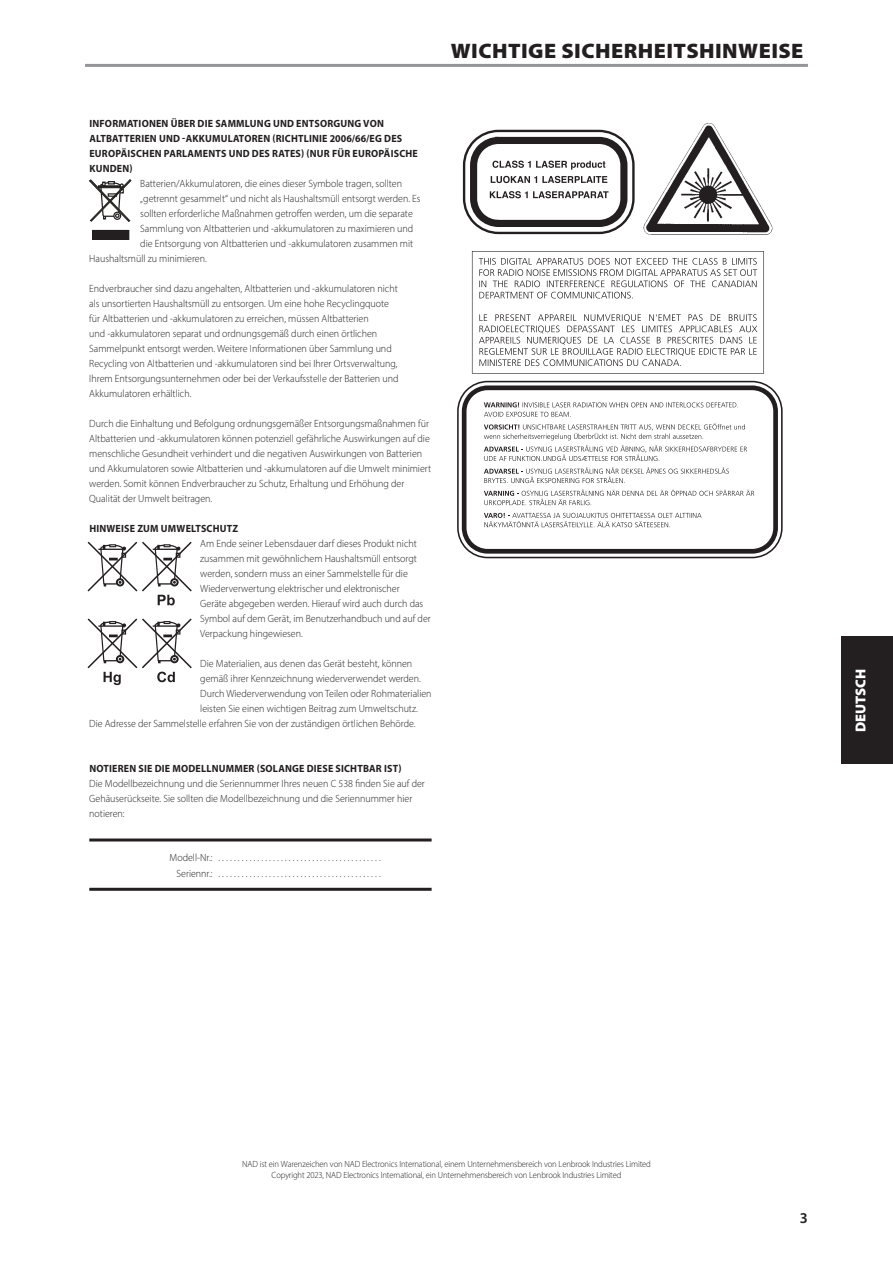
<style>
.page{position:relative;width:893px;height:1263px;background:#fff}
.page>*{position:absolute;margin:0;border:0;box-sizing:border-box;transform-origin:0 0}
.Body_copy_-_header{font:900 21px "Myriad Pro";letter-spacing:.02em;color:#231f20;scale:1.05 1}
.t1{font:600 15px "Myriad Pro";color:#231f20}
.t2{font:900 14.4px "Myriad Pro";color:#fff}
.Safety_-_copy_normal{font:300 10.5px/15px "Myriad Pro";color:#231f20;scale:.95 1}
.Safety_-_copy_bold{font:700 10.5px/15px "Myriad Pro";letter-spacing:.02em;color:#231f20;scale:.95 1}
.Safety_-_info_box_to{font:300 10.5px "Myriad Pro";color:#231f20;scale:.95 1}
.Safety_-_info_box_bo{font:300 10.5px "Myriad Pro";color:#231f20;scale:.95 1}
.Misc_-_rights_reser{font:300 9px "Myriad Pro";letter-spacing:-.015em;color:#231f20;scale:.95 1}
</style>
<div class="page">
<div style="left:842px;top:637px;width:51px;height:127px;background:#231f20"></div>
<hr style="left:89px;top:838px;width:343px;height:3px;background:#231f20">
<hr style="left:89px;top:888px;width:343px;height:3px;background:#231f20">
<hr style="left:85px;top:64px;width:723px;height:3px;background:#939598">
<svg style="left:463px;top:130px;width:172px;height:104px"></svg>
<img style="left:643px;top:123px;width:130px;height:112px">
<svg style="left:472px;top:251px;width:292px;height:123px"></svg>
<svg style="left:457px;top:381px;width:326px;height:177px"></svg>
<svg style="left:462px;top:385px;width:316px;height:169px"></svg>
<div style="left:479px;top:395px;width:281px;height:151px;background:#fff"></div>
<svg style="left:484px;top:402px;width:254px;height:15px"></svg>
<svg style="left:484px;top:423px;width:263px;height:38px"></svg>
<svg style="left:484px;top:467px;width:245px;height:16px"></svg>
<svg style="left:484px;top:489px;width:270px;height:16px"></svg>
<svg style="left:484px;top:513px;width:217px;height:14px"></svg>
<div style="left:93px;top:230px;width:36px;height:10px;background:#231f20"></div>
<svg style="left:89px;top:179px;width:42px;height:43px"></svg>
<svg style="left:87px;top:541px;width:105px;height:64px"></svg>
<svg style="left:87px;top:618px;width:105px;height:67px"></svg>
<p class="Body_copy_-_header" style="left:451px;top:37px;width:337px">WICHTIGE SICHERHEITSHINWEISE</p>
<p class="Safety_-_copy_bold" style="left:89px;top:116px;width:347px">INFORMATIONEN ÜBER DIE SAMMLUNG UND ENTSORGUNG VON ALTBATTERIEN UND -AKKUMULATOREN (RICHTLINIE 2006/66/EG DES EUROPÄISCHEN PARLAMENTS UND DES RATES) (NUR FÜR EUROPÄISCHE KUNDEN)</p>
<p class="Safety_-_copy_normal" style="left:140px;top:176px;width:277px">Batterien/Akkumulatoren, die eines dieser Symbole tragen, sollten</p>
<p class="Safety_-_copy_normal" style="left:140px;top:191px;width:297px">„getrennt gesammelt“ und nicht als Haushaltsmüll entsorgt werden. Es</p>
<p class="Safety_-_copy_normal" style="left:140px;top:206px;width:288px">sollten erforderliche Maßnahmen getroffen werden, um die separate</p>
<p class="Safety_-_copy_normal" style="left:140px;top:221px;width:289px">Sammlung von Altbatterien und -akkumulatoren zu maximieren und</p>
<p class="Safety_-_copy_normal" style="left:140px;top:236px;width:289px">die Entsorgung von Altbatterien und -akkumulatoren zusammen mit</p>
<p class="Safety_-_copy_normal" style="left:89px;top:251px;width:125px">Haushaltsmüll zu minimieren.</p>
<p class="Safety_-_copy_normal" style="left:89px;top:281px;width:327px">Endverbraucher sind dazu angehalten, Altbatterien und -akkumulatoren nicht als unsortierten Haushaltsmüll zu entsorgen. Um eine hohe Recyclingquote für Altbatterien und -akkumulatoren zu erreichen, müssen Altbatterien<br>und -akkumulatoren separat und ordnungsgemäß durch einen örtlichen Sammelpunkt entsorgt werden. Weitere Informationen über Sammlung und Recycling von Altbatterien und -akkumulatoren sind bei Ihrer Ortsverwaltung, Ihrem Entsorgungsunternehmen oder bei der Verkaufsstelle der Batterien und Akkumulatoren erhältlich.</p>
<p class="Safety_-_copy_normal" style="left:89px;top:416px;width:361px">Durch die Einhaltung und Befolgung ordnungsgemäßer Entsorgungsmaßnahmen für Altbatterien und -akkumulatoren können potenziell gefährliche Auswirkungen auf die menschliche Gesundheit verhindert und die negativen Auswirkungen von Batterien und Akkumulatoren sowie Altbatterien und -akkumulatoren auf die Umwelt minimiert werden. Somit können Endverbraucher zu Schutz, Erhaltung und Erhöhung der Qualität der Umwelt beitragen.</p>
<p class="Safety_-_copy_bold" style="left:89px;top:521px;width:158px">HINWEISE ZUM UMWELTSCHUTZ</p>
<p class="Safety_-_copy_normal" style="left:200px;top:536px;width:244px">Am Ende seiner Lebensdauer darf dieses Produkt nicht zusammen mit gewöhnlichem Haushaltsmüll entsorgt werden, sondern muss an einer Sammelstelle für die Wiederverwertung elektrischer und elektronischer<br>Geräte abgegeben werden. Hierauf wird auch durch das Symbol auf dem Gerät, im Benutzerhandbuch und auf der Verpackung hingewiesen.</p>
<p class="Safety_-_copy_normal" style="left:200px;top:656px;width:225px">Die Materialien, aus denen das Gerät besteht, können</p>
<p class="Safety_-_copy_normal" style="left:200px;top:671px;width:234px">gemäß ihrer Kennzeichnung wiederverwendet werden.</p>
<p class="Safety_-_copy_normal" style="left:200px;top:686px;width:245px">Durch Wiederverwendung von Teilen oder Rohmaterialien</p>
<p class="Safety_-_copy_normal" style="left:200px;top:701px;width:230px">leisten Sie einen wichtigen Beitrag zum Umweltschutz.</p>
<p class="Safety_-_copy_normal" style="left:89px;top:716px;width:345px">Die Adresse der Sammelstelle erfahren Sie von der zuständigen örtlichen Behörde.</p>
<p class="Safety_-_copy_bold" style="left:89px;top:761px;width:330px">NOTIEREN SIE DIE MODELLNUMMER (SOLANGE DIESE SICHTBAR IST)</p>
<p class="Safety_-_copy_normal" style="left:89px;top:776px;width:355px">Die Modellbezeichnung und die Seriennummer Ihres neuen C 538 finden Sie auf der<br>Gehäuserückseite. Sie sollten die Modellbezeichnung und die Seriennummer hier notieren:</p>
<p class="Safety_-_info_box_to" style="left:170px;top:851px;width:53px">Modell-Nr.: ..........................................</p>
<p class="Safety_-_info_box_bo" style="left:176px;top:867px;width:45px">Seriennr.: ..........................................</p>
<h3 class="t2" style="left:851px;top:732px;width:65px;rotate:-90deg">DEUTSCH</h3>
<p class="Misc_-_rights_reser" style="left:242px;top:1159px;width:432px">NAD ist ein Warenzeichen von NAD Electronics International, einem Unternehmensbereich von Lenbrook Industries Limited</p>
<p class="Misc_-_rights_reser" style="left:272px;top:1169px;width:370px">Copyright 2023, NAD Electronics International, ein Unternehmensbereich von Lenbrook Industries Limited</p>
<h2 class="t1" style="left:800px;top:1208px;width:10px">3</h2>
</div>
